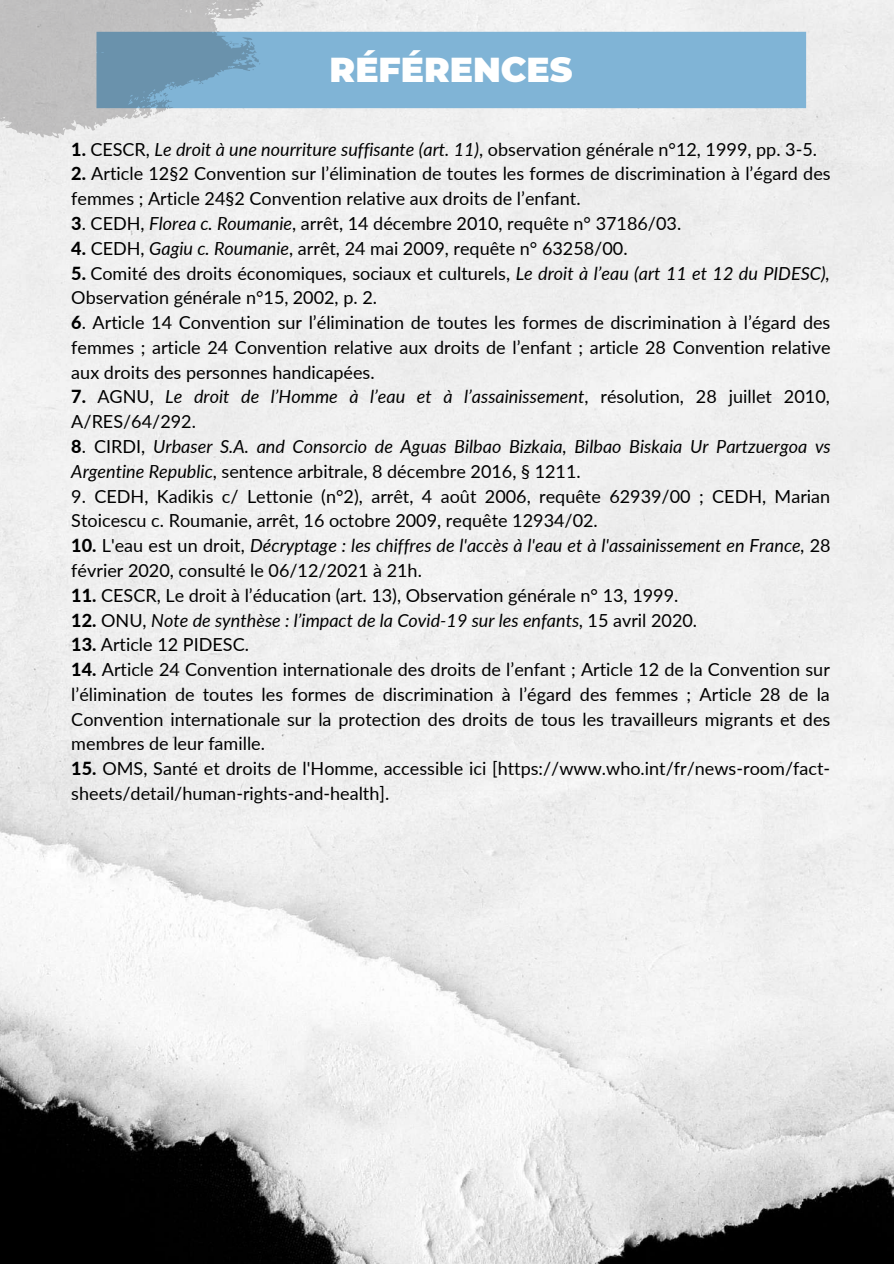
<style>
.page{position:relative;width:894px;height:1264px;background:#fff}
.page>*{position:absolute;margin:0;border:0;box-sizing:border-box;transform-origin:0 0}
.t1{font:900 34.5px "Montserrat";color:#fff}
.t2{font:18px/24.8px "Lato";color:#000}
.t3{font:italic 18px/24.8px "Lato";color:#000}
.s1{font-weight:800}
.s2{font-style:italic}
.s3{font-weight:800;font-style:normal}
.s4{font-style:normal}
</style>
<div class="page">
<img style="left:0;top:0;width:893px;height:1263px">
<div style="left:98px;top:33px;width:706px;height:74px;background:#80b4d6"></div>
<hr style="left:803px;top:34px;width:2px;height:71px;background:#80b4d6">
<hr style="left:99px;top:105px;width:704px;height:3px;background:#80b4d6">
<hr style="left:99px;top:32px;width:704px;height:2px;background:#80b4d6">
<svg style="left:0;top:0;width:263px;height:139px"></svg>
<h1 class="t1" style="left:329px;top:48px;width:244px">RÉFÉRENCES</h1>
<p class="t2" style="left:71px;top:136px;width:747px"><span class="s1">1.</span> CESCR, <span class="s2">Le droit à une nourriture suffisante (art. 11)</span>, observation générale n°12, 1999, pp. 3-5.</p>
<p class="t2" style="left:71px;top:161px;width:760px"><span class="s1">2.</span> Article 12§2 Convention sur l’élimination de toutes les formes de discrimination à l’égard des femmes ; Article 24§2 Convention relative aux droits de l’enfant.</p>
<p class="t2" style="left:71px;top:211px;width:611px"><span class="s1">3</span>. CEDH, <span class="s2">Florea c. Roumanie</span>, arrêt, 14 décembre 2010, requête n° 37186/03.</p>
<p class="t2" style="left:71px;top:235px;width:557px"><span class="s1">4.</span> CEDH, <span class="s2">Gagiu c. Roumanie</span>, arrêt, 24 mai 2009, requête n° 63258/00.</p>
<p class="t2" style="left:71px;top:260px;width:759px"><span class="s1">5.</span> Comité des droits économiques, sociaux et culturels, <span class="s2">Le droit à l’eau (art 11 et 12 du PIDESC),<br></span>Observation générale n°15, 2002, p. 2.</p>
<p class="t2" style="left:71px;top:310px;width:760px;text-align:justify"><span class="s1">6</span>. Article 14 Convention sur l’élimination de toutes les formes de discrimination à l’égard des femmes ; article 24 Convention relative aux droits de l’enfant ; article 28 Convention relative aux droits des personnes handicapées.</p>
<p class="t2" style="left:71px;top:384px;width:759px"><span class="s1">7.</span> AGNU, <span class="s2">Le droit de l’Homme à l’eau et à l’assainissement</span>, résolution, 28 juillet 2010,<br>A/RES/64/292.</p>
<p class="t3" style="left:71px;top:433px;width:760px"><span class="s3">8</span><span class="s4">. CIRDI,</span> Urbaser S.A. and Consorcio de Aguas Bilbao Bizkaia, Bilbao Biskaia Ur Partzuergoa vs<br>Argentine Republic<span class="s4">, sentence arbitrale, 8 décembre 2016, § 1211.</span></p>
<p class="t2" style="left:71px;top:483px;width:760px">9. CEDH, Kadikis c/ Lettonie (n°2), arrêt, 4 août 2006, requête 62939/00 ; CEDH, Marian<br>Stoicescu c. Roumanie, arrêt, 16 octobre 2009, requête 12934/02.</p>
<p class="t3" style="left:71px;top:533px;width:760px"><span class="s3">10.</span> <span class="s4">L'eau est un droit,</span> Décryptage : les chiffres de l'accès à l'eau et à l'assainissement en France, <span class="s4">28 février 2020, consulté le 06/12/2021 à 21h.</span></p>
<p class="t2" style="left:71px;top:582px;width:608px"><span class="s1">11.</span> CESCR, Le droit à l’éducation (art. 13), Observation générale n° 13, 1999.</p>
<p class="t3" style="left:71px;top:607px;width:627px"><span class="s3">12.</span> <span class="s4">ONU,</span> Note de synthèse : l’impact de la Covid-19 sur les enfants, <span class="s4">15 avril 2020.</span></p>
<p class="t2" style="left:71px;top:632px;width:179px"><span class="s1">13.</span> Article 12 PIDESC.</p>
<p class="t2" style="left:71px;top:656px;width:760px;text-align:justify"><span class="s1">14.</span> Article 24 Convention internationale des droits de l’enfant ; Article 12 de la Convention sur l’élimination de toutes les formes de discrimination à l’égard des femmes ; Article 28 de la Convention internationale sur la protection des droits de tous les travailleurs migrants et des membres de leur famille.</p>
<p class="t2" style="left:71px;top:755px;width:760px"><span class="s1">15.</span> OMS, Santé et droits de l'Homme, accessible ici [https://www.who.int/fr/news-room/fact&shy;sheets/detail/human-rights-and-health].</p>
</div>
